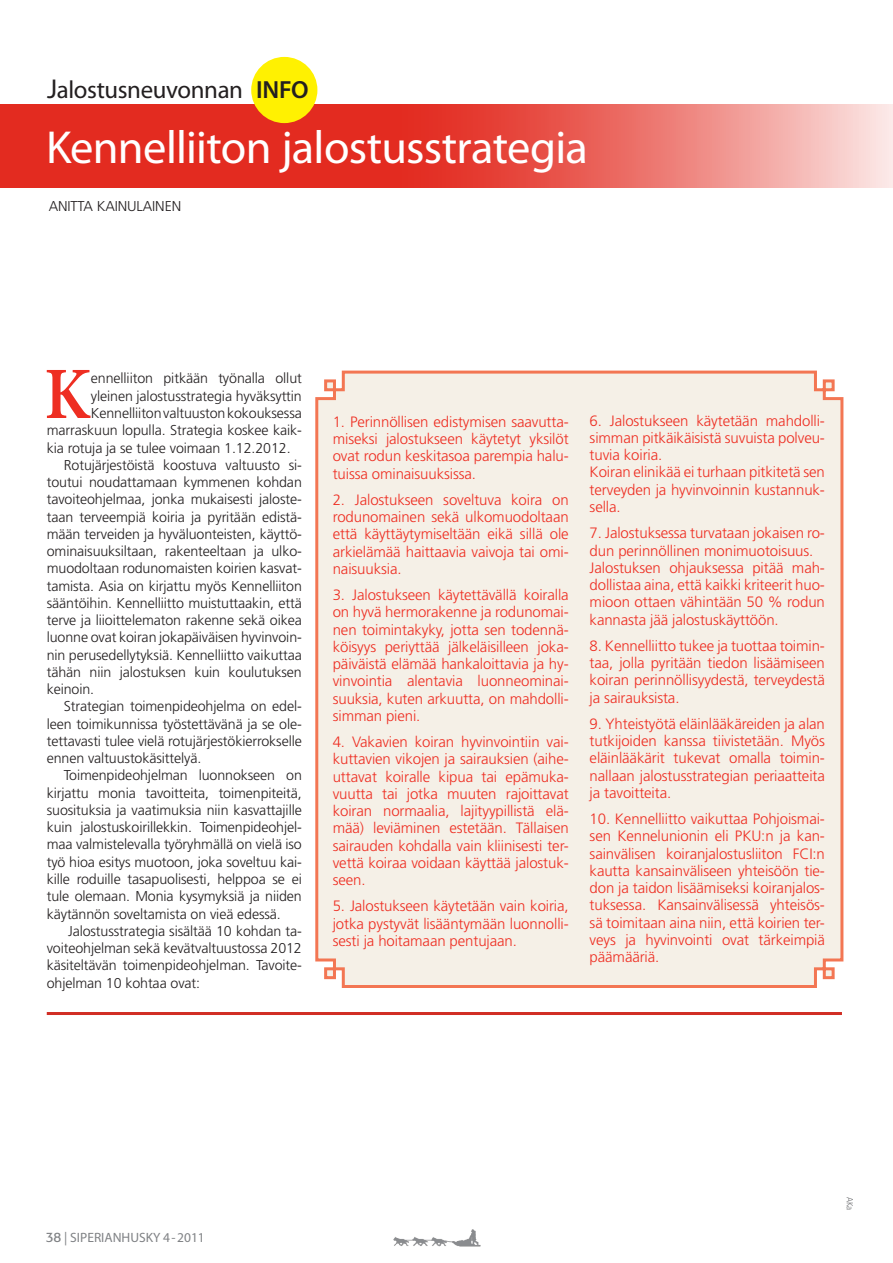
<style>
.page{position:relative;width:893px;height:1263px;background:#fff}
.page>*{position:absolute;margin:0;border:0;box-sizing:border-box;transform-origin:0 0}
.t1{font:600 condensed 74.85px "Minion Pro";color:#ee2e22}
.t2{font:46.5px "Myriad Pro";letter-spacing:-.015em;color:#fff}
.t3{font:24.9px "Myriad Pro";letter-spacing:-.015em;color:#231f20}
.t4{font:300 15px/17.2px "Frutiger LT Std";letter-spacing:-.01em;color:#ee2e22;text-align:justify}
.t5{font:300 14.25px "Frutiger LT Std";letter-spacing:-.01em;color:#231f20}
.t6{font:13.5px "Myriad Pro";color:#808285}
.t7{font:300 condensed 9px "Frutiger LT Std";color:#6c6d70}
.s1{font-size:27.3px}
.s2{font-weight:600}
.s3{font-family:"Formata"}
</style>
<div class="page">
<img style="left:394px;top:1229px;width:87px;height:17px">
<div style="left:315px;top:370px;width:529px;height:618px;background:#f5f0e7"></div>
<svg style="left:0;top:105px;width:893px;height:83px;background:#e8584f"></svg>
<div style="left:251px;top:57px;width:66px;height:66px;background:#fff101;border-radius:50%"></div>
<hr style="left:47px;top:1012px;width:795px;height:3px;background:#d12e25">
<h3 class="t3" style="left:47px;top:75px;width:263px"><span class="s1">J</span>alostusneuvonnan <span class="s2">INFO</span></h3>
<h2 class="t2" style="left:46px;top:119px;width:543px">Kennelliiton jalostusstrategia</h2>
<p class="t5" style="left:49px;top:198px;width:134px">ANITTA KAINULAINEN</p>
<h1 class="t1" style="left:44px;top:349px;width:48px">K</h1>
<p class="t5" style="left:91px;top:370px;width:213px">ennelliiton pitkään työnalla ollut</p>
<p class="t5" style="left:91px;top:388px;width:212px">yleinen jalostusstrategia hyväksyttin</p>
<p class="t5" style="left:91px;top:405px;width:213px">Kennelliiton valtuuston kokouksessa</p>
<p class="t5" style="left:47px;top:422px;width:257px">marraskuun lopulla. Strategia koskee kaik-</p>
<p class="t5" style="left:47px;top:439px;width:245px">kia rotuja ja se tulee voimaan 1.12.2012.</p>
<p class="t5" style="left:64px;top:457px;width:240px">Rotujärjestöistä koostuva valtuusto si-</p>
<p class="t5" style="left:47px;top:474px;width:257px">toutui noudattamaan kymmenen kohdan</p>
<p class="t5" style="left:47px;top:491px;width:257px">tavoiteohjelmaa, jonka mukaisesti jaloste-</p>
<p class="t5" style="left:47px;top:509px;width:257px">taan terveempiä koiria ja pyritään edistä-</p>
<p class="t5" style="left:47px;top:526px;width:257px">mään terveiden ja hyväluonteisten, käyttö-</p>
<p class="t5" style="left:47px;top:543px;width:257px">ominaisuuksiltaan, rakenteeltaan ja ulko-</p>
<p class="t5" style="left:47px;top:560px;width:257px">muodoltaan rodunomaisten koirien kasvat-</p>
<p class="t5" style="left:47px;top:578px;width:257px">tamista. Asia on kirjattu myös Kennelliiton</p>
<p class="t5" style="left:47px;top:595px;width:257px">sääntöihin. Kennelliitto muistuttaakin, että</p>
<p class="t5" style="left:47px;top:612px;width:257px">terve ja liioittelematon rakenne sekä oikea</p>
<p class="t5" style="left:47px;top:629px;width:257px">luonne ovat koiran jokapäiväisen hyvinvoin-</p>
<p class="t5" style="left:47px;top:647px;width:257px">nin perusedellytyksiä. Kennelliitto vaikuttaa</p>
<p class="t5" style="left:47px;top:664px;width:257px">tähän niin jalostuksen kuin koulutuksen</p>
<p class="t5" style="left:47px;top:681px;width:49px">keinoin.</p>
<p class="t5" style="left:64px;top:698px;width:240px">Strategian toimenpideohjelma on edel-</p>
<p class="t5" style="left:47px;top:716px;width:257px">leen toimikunnissa työstettävänä ja se ole-</p>
<p class="t5" style="left:47px;top:733px;width:257px">tettavasti tulee vielä rotujärjestökierrokselle</p>
<p class="t5" style="left:47px;top:750px;width:156px">ennen valtuustokäsittelyä.</p>
<p class="t5" style="left:64px;top:767px;width:240px">Toimenpideohjelman luonnokseen on</p>
<p class="t5" style="left:47px;top:785px;width:257px">kirjattu monia tavoitteita, toimenpiteitä,</p>
<p class="t5" style="left:47px;top:802px;width:257px">suosituksia ja vaatimuksia niin kasvattajille</p>
<p class="t5" style="left:47px;top:819px;width:257px">kuin jalostuskoirillekkin. Toimenpideohjel-</p>
<p class="t5" style="left:47px;top:836px;width:257px">maa valmistelevalla työryhmällä on vielä iso</p>
<p class="t5" style="left:47px;top:854px;width:257px">työ hioa esitys muotoon, joka soveltuu kai-</p>
<p class="t5" style="left:47px;top:871px;width:257px">kille roduille tasapuolisesti, helppoa se ei</p>
<p class="t5" style="left:47px;top:888px;width:257px">tule olemaan. Monia kysymyksiä ja niiden</p>
<p class="t5" style="left:47px;top:905px;width:236px">käytännön soveltamista on vieä edessä.</p>
<p class="t5" style="left:68px;top:923px;width:235px">Jalostusstrategia sisältää 10 kohdan ta-</p>
<p class="t5" style="left:47px;top:940px;width:257px">voiteohjelman sekä kevätvaltuustossa 2012</p>
<p class="t5" style="left:47px;top:957px;width:257px">käsiteltävän toimenpideohjelman. Tavoite-</p>
<p class="t5" style="left:47px;top:974px;width:155px">ohjelman 10 kohtaa ovat:</p>
<p class="t4" style="left:333px;top:413px;width:237px">1. Perinnöllisen edistymisen saavutta&shy;miseksi jalostukseen käytetyt yksilöt ovat rodun keskitasoa parempia halu&shy;tuissa ominaisuuksissa.</p>
<p class="t4" style="left:333px;top:491px;width:237px">2. Jalostukseen soveltuva koira on rodunomainen sekä ulkomuodoltaan että käyttäytymiseltään eikä sillä ole arkielämää haittaavia vaivoja tai omi&shy;naisuuksia.</p>
<p class="t4" style="left:333px;top:586px;width:237px">3. Jalostukseen käytettävällä koiralla on hyvä hermorakenne ja rodunomai&shy;nen toimintakyky, jotta sen todennä&shy;köisyys periyttää jälkeläisilleen joka&shy;päiväistä elämää hankaloittavia ja hy&shy;vinvointia alentavia luonneominai&shy;suuksia, kuten arkuutta, on mahdolli&shy;simman pieni.</p>
<p class="t4" style="left:333px;top:733px;width:238px">4. Vakavien koiran hyvinvointiin vai&shy;kuttavien vikojen ja sairauksien (aihe&shy;uttavat koiralle kipua tai epämuka&shy;vuutta tai jotka muuten rajoittavat koiran normaalia, lajityypillistä elä&shy;mää) leviäminen estetään. Tällaisen sairauden kohdalla vain kliinisesti ter&shy;vettä koiraa voidaan käyttää jalostuk&shy;seen.</p>
<p class="t4" style="left:333px;top:898px;width:237px">5. Jalostukseen käytetään vain koiria, jotka pystyvät lisääntymään luonnolli&shy;sesti ja hoitamaan pentujaan.</p>
<p class="t4" style="left:590px;top:412px;width:237px;text-align:left">6. Jalostukseen käytetään mahdolli&shy;simman pitkäikäisistä suvuista polveu&shy;tuvia koiria.<br>Koiran elinikää ei turhaan pitkitetä sen terveyden ja hyvinvoinnin kustannuk&shy;sella.</p>
<p class="t4" style="left:590px;top:525px;width:237px;text-align:left">7. Jalostuksessa turvataan jokaisen ro&shy;dun perinnöllinen monimuotoisuus.<br>Jalostuksen ohjauksessa pitää mah&shy;dollistaa aina, että kaikki kriteerit huo&shy;mioon ottaen vähintään 50 % rodun kannasta jää jalostuskäyttöön.</p>
<p class="t4" style="left:590px;top:637px;width:237px">8. Kennelliitto tukee ja tuottaa toimin&shy;taa, jolla pyritään tiedon lisäämiseen koiran perinnöllisyydestä, terveydestä ja sairauksista.</p>
<p class="t4" style="left:590px;top:715px;width:237px">9. Yhteistyötä eläinlääkäreiden ja alan tutkijoiden kanssa tiivistetään. Myös eläinlääkärit tukevat omalla toimin&shy;nallaan jalostusstrategian periaatteita ja tavoitteita.</p>
<p class="t4" style="left:590px;top:810px;width:237px">10. Kennelliitto vaikuttaa Pohjoismai&shy;sen Kennelunionin eli PKU:n ja kan&shy;sainvälisen koiranjalostusliiton FCI:n kautta kansainväliseen yhteisöön tie&shy;don ja taidon lisäämiseksi koiranjalos&shy;tuksessa. Kansainvälisessä yhteisös&shy;sä toimitaan aina niin, että koirien ter&shy;veys ja hyvinvointi ovat tärkeimpiä päämääriä.</p>
<p class="t6" style="left:46px;top:1229px;width:160px"><span class="s3">38</span> | SIPERIANHUSKY 4-2011</p>
<p class="t7" style="left:855px;top:1197px;width:15px;rotate:90deg">AKa</p>
</div>
